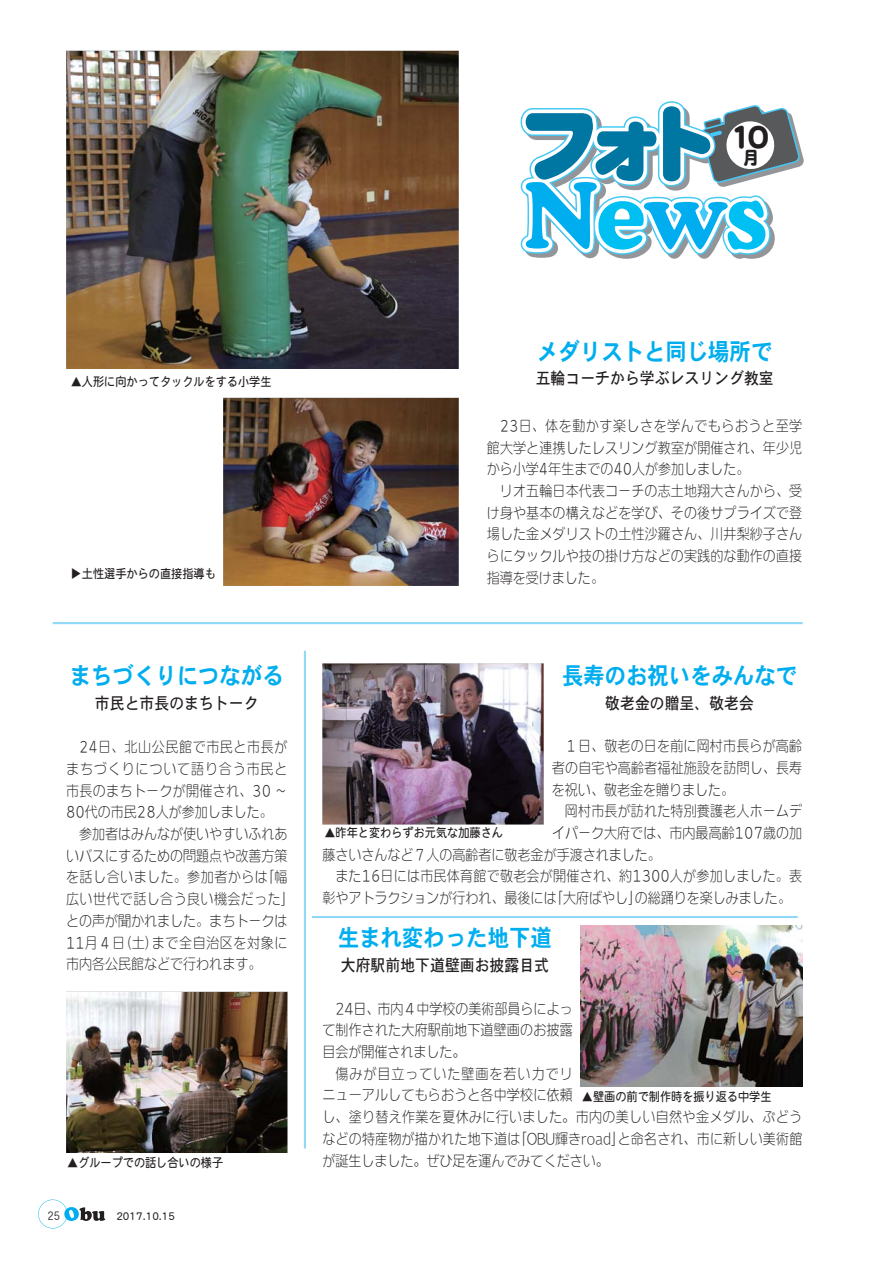
<style>
.page{position:relative;width:893px;height:1263px;background:#fff}
.page>*{position:absolute;margin:0;border:0;box-sizing:border-box;transform-origin:0 0}
.t1{font:33px "DF Maru Gothic Pro 5 W9 90 msp RKSJ H";color:#231f20}
.t2{font:23.7px "DFHS Gothic R Pro 6 N W7 90 msp RKSJ V";color:#00aeef;scale:.9 1}
.t3{font:18.6px "DF Maru Gothic Pro 5 W9 90 msp RKSJ H";color:#231f20}
.t4{font:16.5px "DFHS Gothic R Pro 6 N W5 90 msp RKSJ H";color:#231f20;scale:.9 1}
.t5{font:14.4px/21.8px "DFUD Maru Gothic Std N W2 90 msp RKSJ V";letter-spacing:.005em;color:#231f20;text-align:justify;scale:.9 1}
.t6{font:14.4px/21.8px "DFUD Gothic Std N W2 90 msp RKSJ H";letter-spacing:.015em;color:#231f20;text-align:justify;scale:.9 1}
.t7{font:12.45px "DFHS Maru Gothic R Pro 6 N W4 90 msp RKSJ H";color:#231f20;scale:.9 1}
.t8{font:11.85px "DFHS Gothic R Pro 6 N W3 90 msp RKSJ H";color:#231f20;scale:.9 1}
.t9{font:10.35px "DFHS Maru Gothic R Pro 6 N W4 90 msp RKSJ H";color:#231f20}
</style>
<div class="page">
<svg style="left:520px;top:101px;width:284px;height:158px"></svg>
<img style="left:66px;top:51px;width:393px;height:318px">
<img style="left:223px;top:398px;width:236px;height:188px">
<img style="left:287px;top:992px;width:1px;height:161px">
<img style="left:66px;top:992px;width:221px;height:161px">
<img style="left:581px;top:926px;width:221px;height:161px">
<img style="left:322px;top:663px;width:222px;height:161px">
<hr style="left:53px;top:622px;width:750px;height:2px;background:#8ed8f8">
<hr style="left:304px;top:651px;width:2px;height:497px;background:#8ed8f8">
<hr style="left:312px;top:916px;width:485px;height:2px;background:#8ed8f8">
<svg style="left:38px;top:1200px;width:67px;height:28px"></svg>
<h1 class="t1" style="left:729px;top:123px;width:44px">10</h1>
<p class="t3" style="left:742px;top:150px;width:20px">月</p>
<p class="t7" style="left:71px;top:377px;width:225px">▲人形に向かってタックルをする小学生</p>
<p class="t7" style="left:71px;top:569px;width:163px">▶土性選手からの直接指導も</p>
<h2 class="t2" style="left:70px;top:666px;width:239px">まちづくりにつながる</h2>
<p class="t4" style="left:95px;top:696px;width:183px">市民と市長のまちトーク</p>
<p class="t5" style="left:66px;top:738px;width:247px;text-indent:13px">24日、北山公民館で市民と市長がまちづくりについて語り合う市民と市長のまちトークが開催され、30 ～80代の市民28人が参加しました。</p>
<p class="t5" style="left:66px;top:825px;width:255px;text-align:left;text-indent:13px">参加者はみんなが使いやすいふれあいバスにするための問題点や改善方策を話し合いました。参加者からは「幅広い世代で話し合う良い機会だった」との声が聞かれました。まちトークは<br>11月４日（土）まで全自治区を対象に市内各公民館などで行われます。</p>
<p class="t7" style="left:67px;top:1157px;width:175px">▲グループでの話し合いの様子</p>
<p class="t8" style="left:47px;top:1211px;width:15px">25</p>
<p class="t9" style="left:116px;top:1212px;width:60px">2017.10.15</p>
<h2 class="t2" style="left:537px;top:342px;width:263px">メダリストと同じ場所で</h2>
<p class="t4" style="left:536px;top:372px;width:266px">五輪コーチから学ぶレスリング教室</p>
<p class="t5" style="left:487px;top:417px;width:352px;text-indent:13px">23日、体を動かす楽しさを学んでもらおうと至学館大学と連携したレスリング教室が開催され、年少児から小学4年生までの40人が参加しました。</p>
<p class="t5" style="left:487px;top:482px;width:352px;text-indent:13px">リオ五輪日本代表コーチの志土地翔大さんから、受け身や基本の構えなどを学び、その後サプライズで登場した金メダリストの土性沙羅さん、川井梨紗子さんらにタックルや技の掛け方などの実践的な動作の直接指導を受けました。</p>
<h2 class="t2" style="left:562px;top:666px;width:263px">長寿のお祝いをみんなで</h2>
<p class="t4" style="left:605px;top:696px;width:167px">敬老金の贈呈、敬老会</p>
<p class="t5" style="left:552px;top:737px;width:280px;text-indent:13px">１日、敬老の日を前に岡村市長らが高齢者の自宅や高齢者福祉施設を訪問し、長寿を祝い、敬老金を贈りました。</p>
<p class="t5" style="left:565px;top:802px;width:265px">岡村市長が訪れた特別養護老人ホームデ</p>
<p class="t5" style="left:552px;top:824px;width:280px">イパーク大府では、市内最高齢107歳の加</p>
<p class="t5" style="left:322px;top:845px;width:378px">藤さいさんなど７人の高齢者に敬老金が手渡されました。</p>
<p class="t5" style="left:335px;top:867px;width:520px">また16日には市民体育館で敬老会が開催され、約1300人が参加しました。表</p>
<p class="t5" style="left:322px;top:889px;width:522px">彰やアトラクションが行われ、最後には「大府ばやし」の総踊りを楽しみました。</p>
<p class="t7" style="left:324px;top:828px;width:200px">▲昨年と変わらずお元気な加藤さん</p>
<h2 class="t2" style="left:338px;top:928px;width:239px">生まれ変わった地下道</h2>
<p class="t4" style="left:341px;top:959px;width:233px">大府駅前地下道壁画お披露目式</p>
<p class="t6" style="left:322px;top:999px;width:280px;text-indent:13px">24日、市内４中学校の美術部員らによって制作された大府駅前地下道壁画のお披露目会が開催されました。</p>
<p class="t6" style="left:322px;top:1064px;width:535px;text-align:left;text-indent:13px">傷みが目立っていた壁画を若い力でリ<br>ニューアルしてもらおうと各中学校に依頼<br>し、塗り替え作業を夏休みに行いました。市内の美しい自然や金メダル、ぶどうなどの特産物が描かれた地下道は「OBU輝きroad」と命名され、市に新しい美術館が誕生しました。ぜひ足を運んでみてください。</p>
<p class="t7" style="left:582px;top:1091px;width:212px">▲壁画の前で制作時を振り返る中学生</p>
</div>
